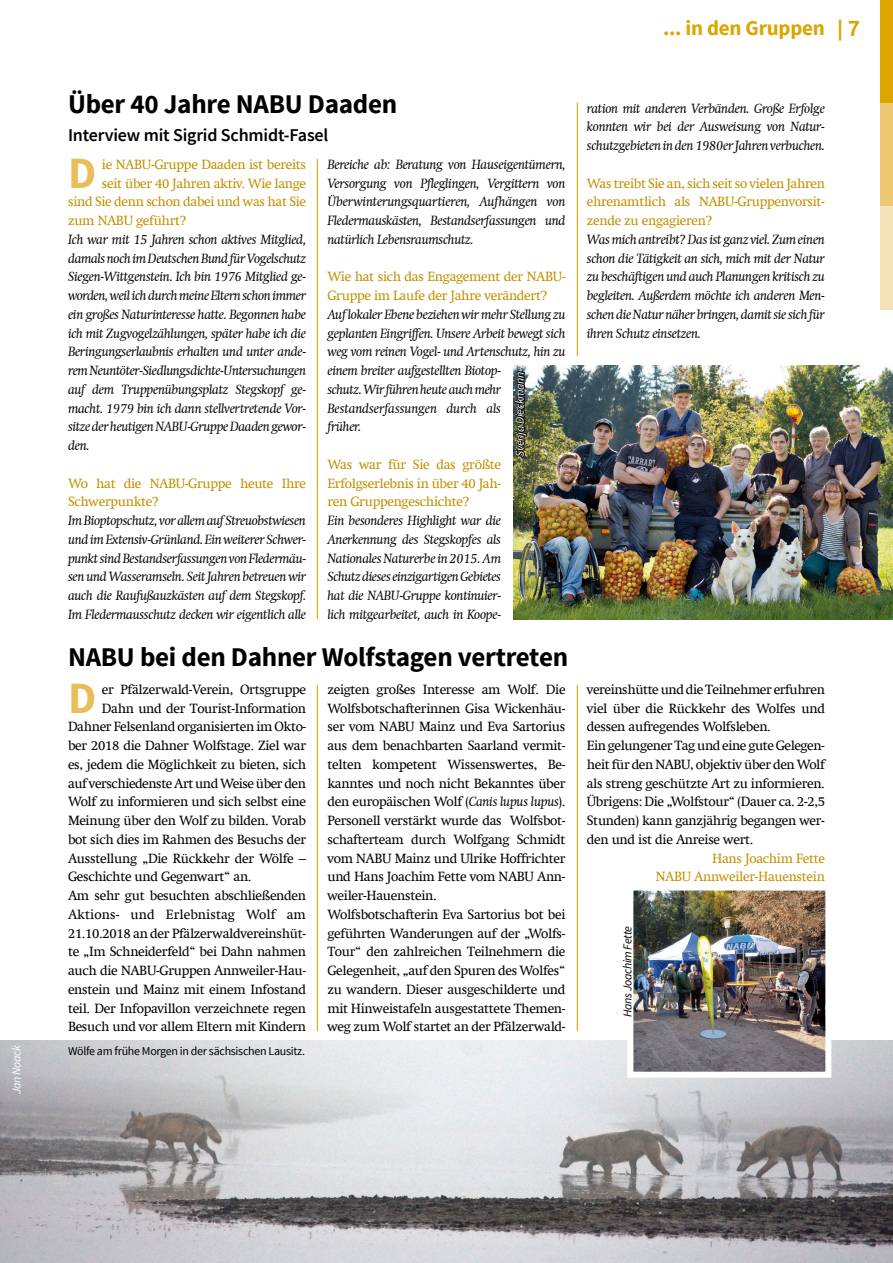
<style>
.page{position:relative;width:893px;height:1263px;background:#fff}
.page>*{position:absolute;margin:0;border:0;box-sizing:border-box;transform-origin:0 0}
.t1{font:700 44.55px "Source Sans Pro";color:#e9be59}
.t2{font:700 27px "Source Sans Pro";letter-spacing:-.01em;color:#000}
.t3{font:700 21px "Source Sans Pro";letter-spacing:-.01em;color:#dda500}
.t4{font:700 21px "Helvetica Neue";color:#dda500}
.t5{font:600 18px "Source Sans Pro";letter-spacing:-.01em;color:#000}
.t6{font:italic 13.5px/18.8px "Swift Com";letter-spacing:-.025em;color:#000;text-align:justify}
.t7{font:13.5px/18.8px "Swift Com";letter-spacing:-.025em;color:#000}
.t8{font:13.5px/18.8px "Swift Com";letter-spacing:-.025em;color:#c19000}
.t9{font:13.5px "Swift Com";color:#000}
.t10{font:12px "Source Sans Pro";letter-spacing:-.025em;color:#000}
.t11{font:italic 12px "Source Sans Pro";letter-spacing:-.025em;color:#fff}
.t12{font:italic 12px "Source Sans Pro";letter-spacing:-.025em;color:#000}
.s1{font-style:italic}
</style>
<div class="page">
<div style="left:880px;top:0;width:13px;height:103px;background:#dda500"></div>
<div style="left:880px;top:103px;width:13px;height:103px;background:#edc772"></div>
<div style="left:880px;top:206px;width:13px;height:103px;background:#f6e3ba"></div>
<hr style="left:317px;top:103px;width:1px;height:1059px;background:#dda500">
<hr style="left:577px;top:103px;width:1px;height:1059px;background:#dda500">
<div style="left:569px;top:356px;width:15px;height:22px;background:#fff"></div>
<div style="left:9px;top:1031px;width:875px;height:66px;background:#fff"></div>
<div style="left:34px;top:93px;width:532px;height:66px;background:#fff"></div>
<img style="left:514px;top:366px;width:379px;height:253px">
<img style="left:0;top:1041px;width:893px;height:222px">
<img style="left:624px;top:890px;width:210px;height:191px">
<svg style="left:514px;top:370px;width:14px;height:89px"></svg>
<h3 class="t3" style="left:663px;top:14px;width:163px">... in den Gruppen</h3>
<h3 class="t4" style="left:838px;top:15px;width:24px">| 7</h3>
<h2 class="t2" style="left:68px;top:86px;width:331px">Über 40 Jahre NABU Daaden</h2>
<h3 class="t5" style="left:68px;top:123px;width:262px">Interview mit Sigrid Schmidt-Fasel</h3>
<h1 class="t1" style="left:68px;top:144px;width:30px">D</h1>
<p class="t8" style="left:102px;top:155px;width:206px">ie NABU-Gruppe Daaden ist bereits</p>
<p class="t8" style="left:102px;top:174px;width:206px">seit über 40 Jahren aktiv. Wie lange</p>
<p class="t8" style="left:68px;top:192px;width:240px">sind Sie denn schon dabei und was hat Sie</p>
<p class="t8" style="left:68px;top:211px;width:120px">zum NABU geführt?</p>
<p class="t6" style="left:68px;top:230px;width:240px">Ich war mit 15 Jahren schon aktives Mitglied, damals noch im Deutschen Bund für Vogelschutz Siegen-Wittgenstein. Ich bin 1976 Mitglied ge&shy;worden, weil ich durch meine Eltern schon immer ein großes Naturinteresse hatte. Begonnen habe ich mit Zugvogelzählungen, später habe ich die Beringungserlaubnis erhalten und unter ande&shy;rem Neuntöter-Siedlungsdichte-Untersuchungen auf dem Truppenübungsplatz Stegskopf ge&shy;macht. 1979 bin ich dann stellvertretende Vor&shy;sitze der heutigen NABU-Gruppe Daaden gewor&shy;den.</p>
<p class="t8" style="left:68px;top:474px;width:240px">Wo hat die NABU-Gruppe heute Ihre<br>Schwerpunkte?</p>
<p class="t6" style="left:68px;top:511px;width:240px">Im Bioptopschutz, vor allem auf Streuobstwiesen und im Extensiv-Grünland. Ein weiterer Schwer&shy;punkt sind Bestandserfassungen von Fledermäu&shy;sen und Wasseramseln. Seit Jahren betreuen wir auch die Raufußauzkästen auf dem Stegskopf.<br>Im Fledermausschutz decken wir eigentlich alle</p>
<p class="t6" style="left:327px;top:155px;width:240px">Bereiche ab: Beratung von Hauseigentümern, Versorgung von Pfleglingen, Vergittern von Überwinterungsquartieren, Aufhängen von Fledermauskästen, Bestandserfassungen und natürlich Lebensraumschutz.</p>
<p class="t8" style="left:327px;top:267px;width:240px">Wie hat sich das Engagement der NABU-<br>Gruppe im Laufe der Jahre verändert?</p>
<p class="t6" style="left:327px;top:305px;width:240px;text-align:left">Auf lokaler Ebene beziehen wir mehr Stellung zu geplanten Eingriffen. Unsere Arbeit bewegt sich weg vom reinen Vogel- und Artenschutz, hin zu einem breiter aufgestellten Biotop-<br>schutz. Wir führen heute auch mehr Bestandserfassungen durch als<br>früher.</p>
<p class="t8" style="left:327px;top:455px;width:175px;text-align:justify">Was war für Sie das größte Erfolgserlebnis in über 40 Jah&shy;ren Gruppengeschichte?</p>
<p class="t6" style="left:327px;top:511px;width:175px">Ein besonderes Highlight war die Anerkennung des Stegskopfes als Nationales Naturerbe in 2015. Am Schutz dieses einzigartigen Gebietes hat die NABU-Gruppe kontinuier&shy;lich mitgearbeitet, auch in Koope-</p>
<p class="t11" style="left:513px;top:457px;width:87px;rotate:-90deg">Svenja Dieckmann</p>
<p class="t6" style="left:587px;top:99px;width:240px">ration mit anderen Verbänden. Große Erfolge konnten wir bei der Ausweisung von Natur&shy;schutzgebieten in den 1980er Jahren verbuchen.</p>
<p class="t8" style="left:587px;top:174px;width:240px;text-align:justify">Was treibt Sie an, sich seit so vielen Jahren ehrenamtlich als NABU-Gruppenvorsit&shy;zende zu engagieren?</p>
<p class="t6" style="left:587px;top:230px;width:240px">Was mich antreibt? Das ist ganz viel. Zum einen schon die Tätigkeit an sich, mich mit der Natur zu beschäftigen und auch Planungen kritisch zu begleiten. Außerdem möchte ich anderen Men&shy;schen die Natur näher bringen, damit sie sich für ihren Schutz einsetzen.</p>
<h2 class="t2" style="left:68px;top:639px;width:502px">NABU bei den Dahner Wolfstagen vertreten</h2>
<h1 class="t1" style="left:68px;top:669px;width:30px">D</h1>
<p class="t7" style="left:102px;top:680px;width:206px">er Pfälzerwald-Verein, Ortsgruppe</p>
<p class="t7" style="left:327px;top:680px;width:240px">zeigten großes Interesse am Wolf. Die Wolfsbotschafterinnen Gisa Wickenhäu&shy;ser vom NABU Mainz und Eva Sartorius aus dem benachbarten Saarland vermit&shy;telten kompetent Wissenswertes, Be&shy;kanntes und noch nicht Bekanntes über den europäischen Wolf (<span class="s1">Canis lupus lupus</span>).<br>Personell verstärkt wurde das Wolfsbot&shy;schafterteam durch Wolfgang Schmidt vom NABU Mainz und Ulrike Hoffrichter und Hans Joachim Fette vom NABU Ann&shy;weiler-Hauenstein.<br>Wolfsbotschafterin Eva Sartorius bot bei geführten Wanderungen auf der „Wolfs-Tour“ den zahlreichen Teilnehmern die Gelegenheit, „auf den Spuren des Wolfes“ zu wandern. Dieser ausgeschilderte und mit Hinweistafeln ausgestattete Themen&shy;weg zum Wolf startet an der Pfälzerwald-</p>
<p class="t7" style="left:587px;top:680px;width:240px">vereinshütte und die Teilnehmer erfuhren viel über die Rückkehr des Wolfes und dessen aufregendes Wolfsleben.<br>Ein gelungener Tag und eine gute Gelegen&shy;heit für den NABU, objektiv über den Wolf als streng geschützte Art zu informieren.<br>Übrigens: Die „Wolfstour“ (Dauer ca. 2-2,5<br>Stunden) kann ganzjährig begangen wer&shy;den und ist die Anreise wert.</p>
<p class="t7" style="left:102px;top:699px;width:206px">Dahn und der Tourist-Information</p>
<p class="t7" style="left:68px;top:717px;width:240px">Dahner Felsenland organisierten im Okto-</p>
<p class="t7" style="left:68px;top:736px;width:240px">ber 2018 die Dahner Wolfstage. Ziel war</p>
<p class="t7" style="left:68px;top:755px;width:240px">es, jedem die Möglichkeit zu bieten, sich</p>
<p class="t7" style="left:68px;top:774px;width:239px">auf verschiedenste Art und Weise über den</p>
<p class="t7" style="left:68px;top:792px;width:240px">Wolf zu informieren und sich selbst eine</p>
<p class="t7" style="left:68px;top:811px;width:240px">Meinung über den Wolf zu bilden. Vorab</p>
<p class="t7" style="left:68px;top:830px;width:240px">bot sich dies im Rahmen des Besuchs der</p>
<p class="t7" style="left:68px;top:849px;width:240px">Ausstellung „Die Rückkehr der Wölfe –</p>
<p class="t7" style="left:68px;top:867px;width:185px">Geschichte und Gegenwart“ an.</p>
<p class="t7" style="left:68px;top:886px;width:240px">Am sehr gut besuchten abschließenden</p>
<p class="t9" style="left:68px;top:906px;width:239px">Aktions- und Erlebnistag Wolf am</p>
<p class="t7" style="left:68px;top:924px;width:240px">21.10.2018 an der Pfälzerwaldvereinshüt-</p>
<p class="t7" style="left:68px;top:942px;width:240px">te „Im Schneiderfeld“ bei Dahn nahmen</p>
<p class="t7" style="left:68px;top:961px;width:240px">auch die NABU-Gruppen Annweiler-Hau-</p>
<p class="t7" style="left:68px;top:980px;width:240px">enstein und Mainz mit einem Infostand</p>
<p class="t7" style="left:68px;top:999px;width:240px">teil. Der Infopavillon verzeichnete regen</p>
<p class="t7" style="left:68px;top:1017px;width:240px">Besuch und vor allem Eltern mit Kindern</p>
<p class="t8" style="left:656px;top:849px;width:171px;text-align:right">Hans Joachim Fette<br>NABU Annweiler-Hauenstein</p>
<p class="t12" style="left:620px;top:1017px;width:93px;rotate:-90deg">Hans Joachim Fette</p>
<p class="t11" style="left:9px;top:1094px;width:51px;rotate:-90deg">Jan Noack</p>
<p class="t10" style="left:68px;top:1043px;width:238px">Wölfe am frühe Morgen in der sächsischen Lausitz.</p>
</div>
